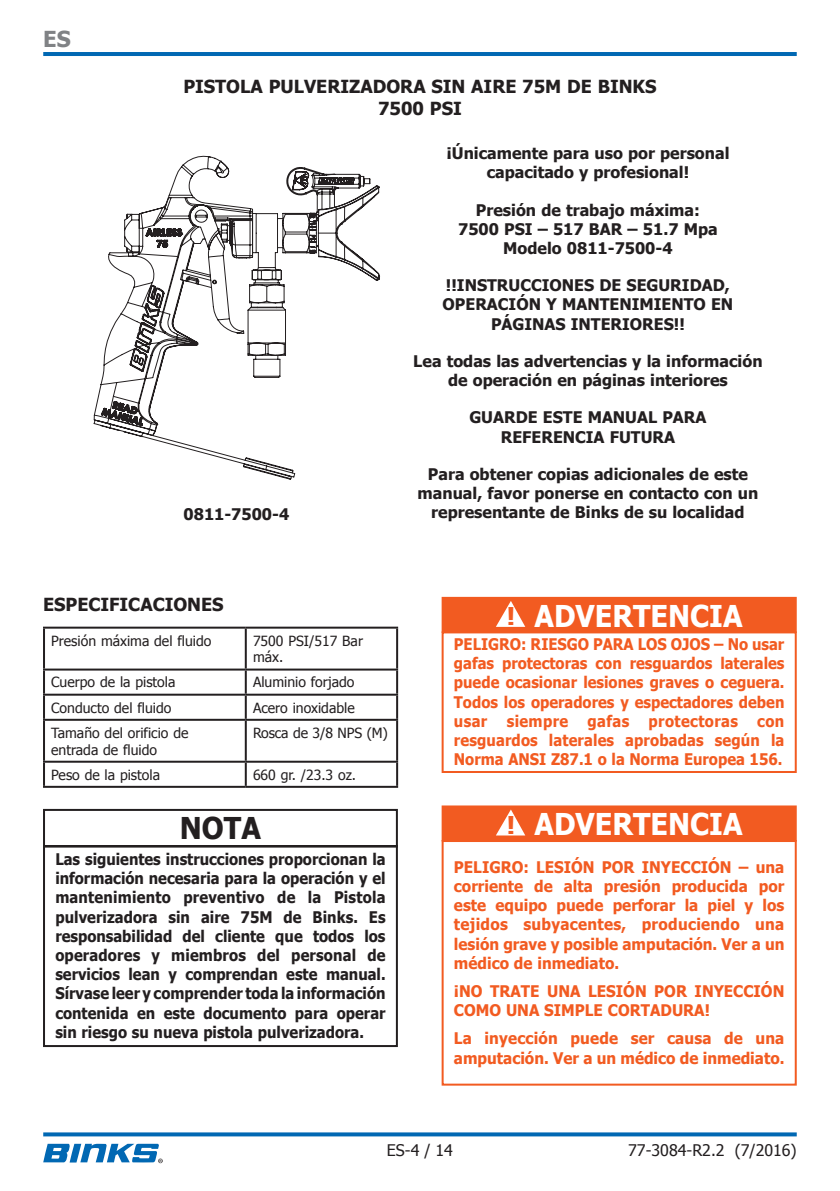
<style>
.page{position:relative;width:840px;height:1191px;background:#fff}
.page>*{position:absolute;margin:0;border:0;box-sizing:border-box;transform-origin:0 0}
.t1{font:700 30px "Tahoma";color:#fff;scale:.95 1}
.t2{font:700 30px "Tahoma";color:#231f20;scale:.95 1}
.t3{font:700 22px "Tahoma";color:#808285}
.subhead1{font:700 18px "Tahoma";color:#231f20}
.t4{font:700 16px/19.2px "Tahoma";color:#231f20;text-align:center}
.t5{font:700 16px/19.2px "Tahoma";color:#231f20;text-align:justify;scale:.92 1}
.t6{font:700 16px/19.2px "Tahoma";color:#f25b21;scale:.95 1}
.t7{font:700 16px/19.2px "Tahoma";color:#f25b21;text-align:justify;scale:.92 1}
.t8{font:16px "Tahoma";color:#231f20}
.t9{font:14px/16.8px "Tahoma";color:#231f20}
.s1{font-size:24.4px;color:#f25b21}
</style>
<div class="page">
<hr style="left:43px;top:52px;width:753px;height:4px;background:#0168b3">
<svg style="left:43px;top:1132px;width:753px;height:4px;background:#1b77bb"></svg>
<svg style="left:43px;top:1143px;width:120px;height:20px"></svg>
<svg style="left:93px;top:155px;width:286px;height:325px"></svg>
<hr style="left:43px;top:626px;width:203px;height:2px;background:#231f20">
<hr style="left:43px;top:628px;width:2px;height:40px;background:#231f20">
<hr style="left:246px;top:626px;width:152px;height:2px;background:#231f20">
<hr style="left:245px;top:628px;width:2px;height:40px;background:#231f20">
<hr style="left:396px;top:628px;width:2px;height:40px;background:#231f20">
<hr style="left:43px;top:668px;width:203px;height:2px;background:#231f20">
<hr style="left:43px;top:670px;width:2px;height:23px;background:#231f20">
<hr style="left:246px;top:668px;width:152px;height:2px;background:#231f20">
<hr style="left:245px;top:670px;width:2px;height:23px;background:#231f20">
<hr style="left:396px;top:670px;width:2px;height:23px;background:#231f20">
<hr style="left:43px;top:693px;width:203px;height:2px;background:#231f20">
<hr style="left:43px;top:695px;width:2px;height:24px;background:#231f20">
<hr style="left:246px;top:693px;width:152px;height:2px;background:#231f20">
<hr style="left:245px;top:695px;width:2px;height:24px;background:#231f20">
<hr style="left:396px;top:695px;width:2px;height:24px;background:#231f20">
<hr style="left:43px;top:719px;width:203px;height:2px;background:#231f20">
<hr style="left:43px;top:721px;width:2px;height:39px;background:#231f20">
<hr style="left:246px;top:719px;width:152px;height:2px;background:#231f20">
<hr style="left:245px;top:721px;width:2px;height:39px;background:#231f20">
<hr style="left:396px;top:721px;width:2px;height:39px;background:#231f20">
<hr style="left:43px;top:760px;width:203px;height:2px;background:#231f20">
<hr style="left:43px;top:762px;width:2px;height:24px;background:#231f20">
<hr style="left:246px;top:760px;width:152px;height:2px;background:#231f20">
<hr style="left:245px;top:762px;width:2px;height:24px;background:#231f20">
<hr style="left:396px;top:762px;width:2px;height:24px;background:#231f20">
<hr style="left:43px;top:786px;width:203px;height:2px;background:#231f20">
<hr style="left:246px;top:786px;width:152px;height:2px;background:#231f20">
<div style="left:43px;top:845px;width:354px;height:202px;border:2px solid #231f20"></div>
<div style="left:43px;top:809px;width:354px;height:38px;border:2px solid #231f20"></div>
<div style="left:441px;top:631px;width:355px;height:142px;border:2px solid #f25b21"></div>
<div style="left:442px;top:598px;width:353px;height:34px;background:#f25b21"></div>
<svg style="left:496px;top:601px;width:29px;height:26px"></svg>
<div style="left:441px;top:597px;width:355px;height:36px;border:2px solid #f25b21"></div>
<div style="left:441px;top:840px;width:355px;height:245px;border:2px solid #f25b21"></div>
<div style="left:442px;top:806px;width:353px;height:34px;background:#f25b21"></div>
<svg style="left:496px;top:809px;width:29px;height:26px"></svg>
<div style="left:441px;top:805px;width:355px;height:36px;border:2px solid #f25b21"></div>
<h2 class="t3" style="left:43px;top:25px;width:29px">ES</h2>
<p class="subhead1" style="left:183px;top:75px;width:474px">PISTOLA PULVERIZADORA SIN AIRE 75M DE BINKS</p>
<p class="subhead1" style="left:378px;top:97px;width:85px">7500 PSI</p>
<p class="t4" style="left:446px;top:143px;width:284px">¡Únicamente para uso por personal capacitado y profesional!</p>
<p class="t4" style="left:458px;top:200px;width:261px">Presión de trabajo máxima:<br>7500 PSI – 517 BAR – 51.7 Mpa<br>Modelo 0811-7500-4</p>
<p class="t4" style="left:442px;top:275px;width:292px">!!INSTRUCCIONES DE SEGURIDAD,<br>OPERACIÓN Y MANTENIMIENTO EN<br>PÁGINAS INTERIORES!!</p>
<p class="t4" style="left:413px;top:351px;width:350px">Lea todas las advertencias y la información de operación en páginas interiores</p>
<p class="t4" style="left:469px;top:407px;width:238px">GUARDE ESTE MANUAL PARA<br>REFERENCIA FUTURA</p>
<p class="t4" style="left:417px;top:464px;width:342px">Para obtener copias adicionales de este manual, favor ponerse en contacto con un</p>
<p class="t4" style="left:183px;top:504px;width:107px">0811-7500-4</p>
<p class="t4" style="left:431px;top:502px;width:314px">representante de Binks de su localidad</p>
<p class="subhead1" style="left:43px;top:592px;width:182px">ESPECIFICACIONES</p>
<p class="t9" style="left:51px;top:631px;width:162px">Presión máxima del fluido</p>
<p class="t9" style="left:253px;top:631px;width:111px">7500 PSI/517 Bar máx.</p>
<p class="t9" style="left:51px;top:673px;width:126px">Cuerpo de la pistola</p>
<p class="t9" style="left:253px;top:673px;width:103px">Aluminio forjado</p>
<p class="t9" style="left:51px;top:698px;width:122px">Conducto del fluido</p>
<p class="t9" style="left:253px;top:698px;width:103px">Acero inoxidable</p>
<p class="t9" style="left:51px;top:723px;width:139px">Tamaño del orificio de entrada de fluido</p>
<p class="t9" style="left:253px;top:723px;width:136px">Rosca de 3/8 NPS (M)</p>
<p class="t9" style="left:51px;top:765px;width:110px">Peso de la pistola</p>
<p class="t9" style="left:253px;top:765px;width:105px">660 gr. /23.3 oz.</p>
<p class="t2" style="left:180px;top:809px;width:87px">NOTA</p>
<p class="t5" style="left:55px;top:849px;width:360px">Las siguientes instrucciones proporcionan la información necesaria para la operación y el mantenimiento preventivo de la Pistola pulverizadora sin aire 75M de Binks. Es responsabilidad del cliente que todos los operadores y miembros del personal de servicios lean y comprendan este manual.<br>Sírvase leer y comprender toda la información contenida en este documento para operar sin riesgo su nueva pistola pulverizadora.</p>
<p class="t1" style="left:506px;top:597px;width:249px"><span class="s1">!</span> ADVERTENCIA</p>
<p class="t7" style="left:453px;top:634px;width:360px">PELIGRO: RIESGO PARA LOS OJOS – No usar gafas protectoras con resguardos laterales puede ocasionar lesiones graves o ceguera.<br>Todos los operadores y espectadores deben usar siempre gafas protectoras con resguardos laterales aprobadas según la Norma ANSI Z87.1 o la Norma Europea 156.</p>
<p class="t1" style="left:506px;top:805px;width:249px"><span class="s1">!</span> ADVERTENCIA</p>
<p class="t6" style="left:453px;top:857px;width:349px;text-align:justify">PELIGRO: LESIÓN POR INYECCIÓN – una corriente de alta presión producida por este equipo puede perforar la piel y los tejidos subyacentes, produciendo una lesión grave y posible amputación. Ver a un médico de inmediato.</p>
<p class="t6" style="left:453px;top:981px;width:349px">¡NO TRATE UNA LESIÓN POR INYECCIÓN<br>COMO UNA SIMPLE CORTADURA!</p>
<p class="t6" style="left:453px;top:1028px;width:349px">La inyección puede ser causa de una amputación. Ver a un médico de inmediato.</p>
<p class="t8" style="left:387px;top:1139px;width:68px">ES-4 / 14</p>
<p class="t8" style="left:628px;top:1139px;width:170px">77-3084-R2.2 (7/2016)</p>
</div>
